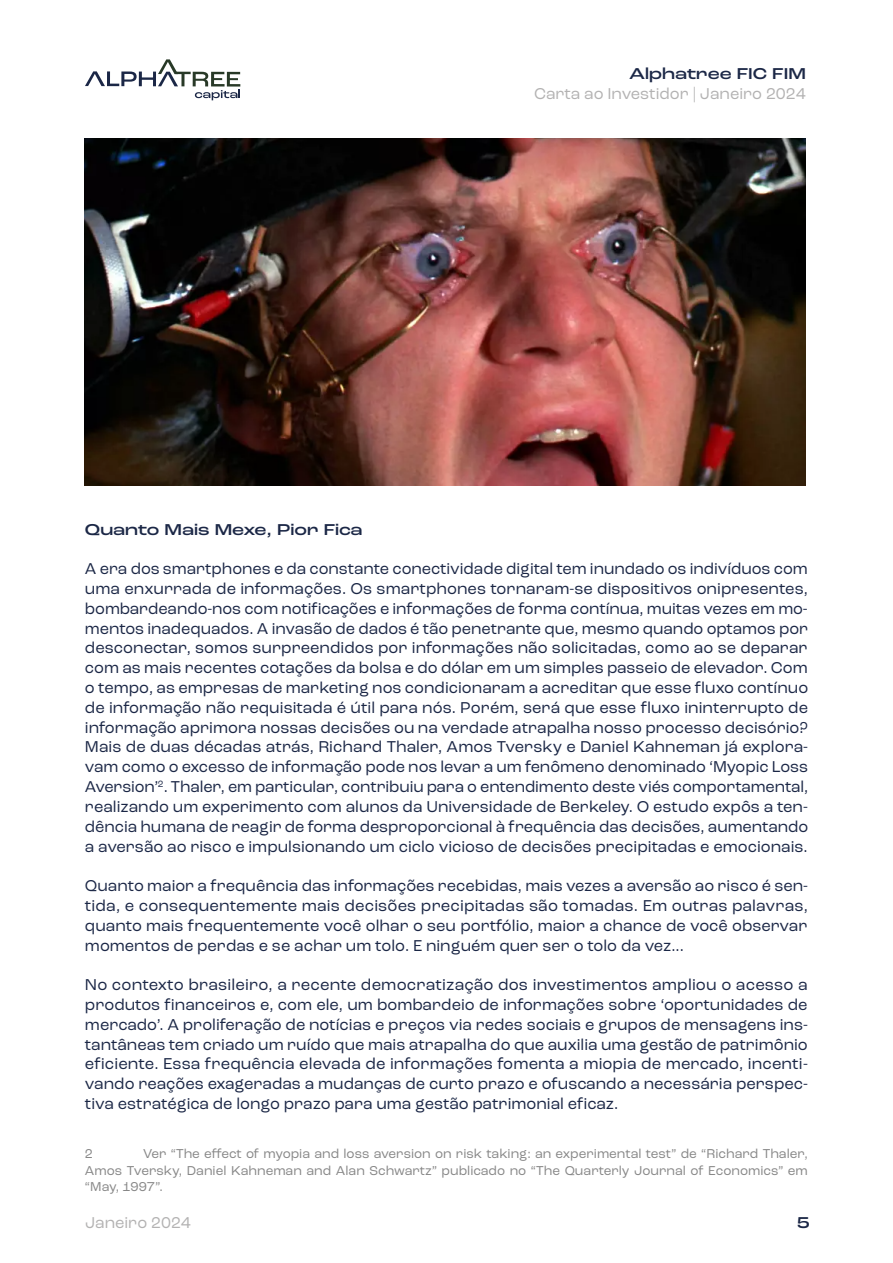
<style>
.page{position:relative;width:893px;height:1263px;background:#fff}
.page>*{position:absolute;margin:0;border:0;box-sizing:border-box;transform-origin:0 0}
.t1{font:16.5px/19.8px "Roc Grotesk";color:#1b2746;text-align:justify}
.t2{font:16.5px "Roc Grotesk";color:#b3b2b2}
.t3{font:500 expanded 16.5px "Roc Grotesk";color:#1b2746}
.t4{font:13.5px/16.2px "Roc Grotesk";color:#878787;text-align:justify}
</style>
<div class="page">
<svg style="left:85px;top:59px;width:155px;height:41px"></svg>
<img style="left:85px;top:138px;width:721px;height:347px">
<p class="t3" style="left:629px;top:64px;width:178px">Alphatree FIC FIM</p>
<p class="t2" style="left:534px;top:84px;width:273px">Carta ao Investidor | Janeiro 2024</p>
<p class="t3" style="left:85px;top:519px;width:279px">Quanto Mais Mexe, Pior Fica</p>
<p class="t1" style="left:85px;top:559px;width:725px">A era dos smartphones e da constante conectividade digital tem inundado os indivíduos com uma enxurrada de informações. Os smartphones tornaram-se dispositivos onipresentes, bombardeando-nos com notificações e informações de forma contínua, muitas vezes em mo&shy;mentos inadequados. A invasão de dados é tão penetrante que, mesmo quando optamos por desconectar, somos surpreendidos por informações não solicitadas, como ao se deparar com as mais recentes cotações da bolsa e do dólar em um simples passeio de elevador. Com o tempo, as empresas de marketing nos condicionaram a acreditar que esse fluxo contínuo de informação não requisitada é útil para nós. Porém, será que esse fluxo ininterrupto de informação aprimora nossas decisões ou na verdade atrapalha nosso processo decisório?<br>Mais de duas décadas atrás, Richard Thaler, Amos Tversky e Daniel Kahneman já explora&shy;vam como o excesso de informação pode nos levar a um fenômeno denominado ‘Myopic Loss Aversion’<sup>2</sup>. Thaler, em particular, contribuiu para o entendimento deste viés comportamental, realizando um experimento com alunos da Universidade de Berkeley. O estudo expôs a ten&shy;dência humana de reagir de forma desproporcional à frequência das decisões, aumentando a aversão ao risco e impulsionando um ciclo vicioso de decisões precipitadas e emocionais.</p>
<p class="t1" style="left:85px;top:876px;width:724px">Quanto maior a frequência das informações recebidas, mais vezes a aversão ao risco é sen&shy;tida, e consequentemente mais decisões precipitadas são tomadas. Em outras palavras, quanto mais frequentemente você olhar o seu portfólio, maior a chance de você observar momentos de perdas e se achar um tolo. E ninguém quer ser o tolo da vez...</p>
<p class="t1" style="left:85px;top:975px;width:724px">No contexto brasileiro, a recente democratização dos investimentos ampliou o acesso a produtos financeiros e, com ele, um bombardeio de informações sobre ‘oportunidades de mercado’. A proliferação de notícias e preços via redes sociais e grupos de mensagens ins&shy;tantâneas tem criado um ruído que mais atrapalha do que auxilia uma gestão de patrimônio eficiente. Essa frequência elevada de informações fomenta a miopia de mercado, incenti&shy;vando reações exageradas a mudanças de curto prazo e ofuscando a necessária perspec&shy;tiva estratégica de longo prazo para uma gestão patrimonial eficaz.</p>
<p class="t4" style="left:85px;top:1146px;width:10px">2</p>
<p class="t4" style="left:85px;top:1146px;width:724px;text-indent:58px">Ver “The effect of myopia and loss aversion on risk taking: an experimental test” de “Richard Thaler, Amos Tversky, Daniel Kahneman and Alan Schwartz” publicado no “The Quarterly Journal of Economics” em “May, 1997”.</p>
<p class="t2" style="left:85px;top:1212px;width:107px">Janeiro 2024</p>
<p class="t3" style="left:797px;top:1212px;width:15px">5</p>
</div>
